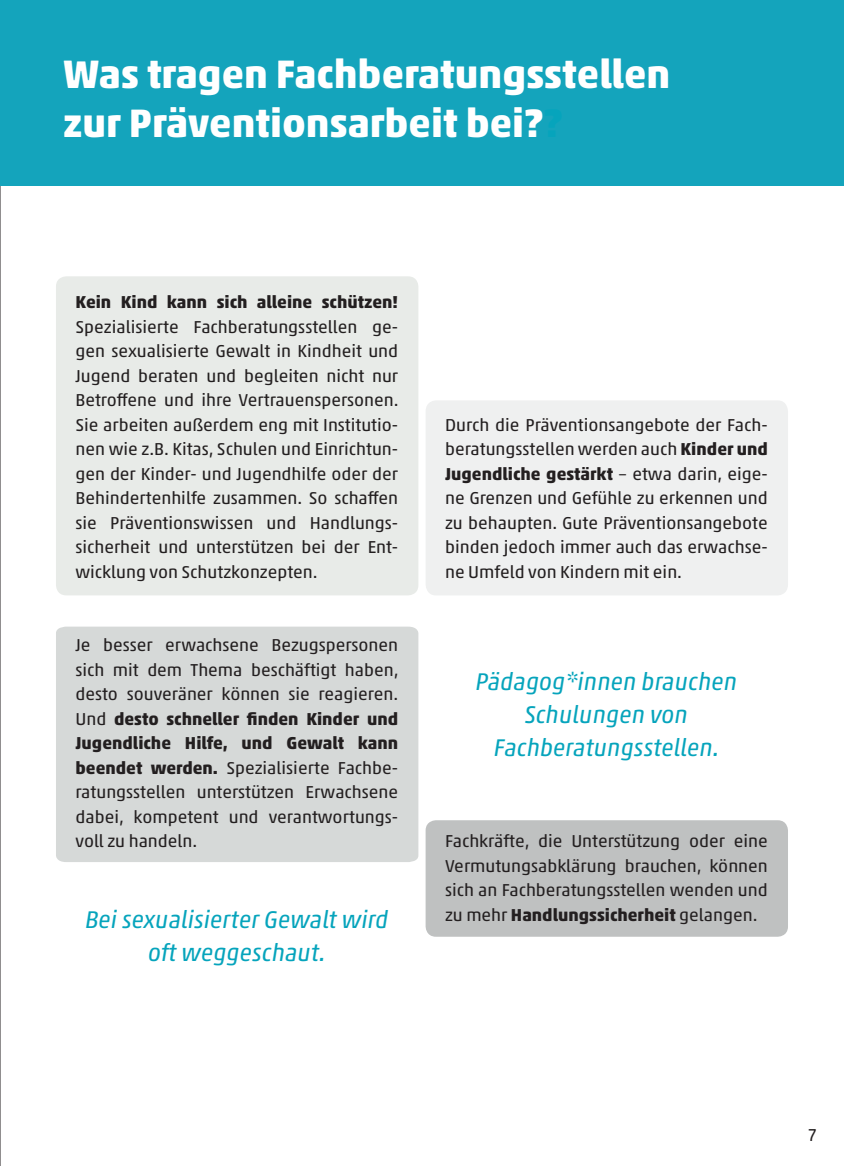
<style>
.page{position:relative;width:844px;height:1166px;background:#fff}
.page>*{position:absolute;margin:0;border:0;box-sizing:border-box;transform-origin:0 0}
.t1{font:700 40.25px/49px "Akko Pro";color:#fff}
.t2{font:italic 24.5px/33.2px "Akko Pro";color:#06a4bc;text-align:center}
.t3{font:17.5px/24.5px "Akko Pro";color:#231f20;text-align:justify}
.t4{font:700 17.5px "Akko Pro";color:#231f20}
.s1{color:#06a4bc}
.s2{font-weight:700}
</style>
<div class="page">
<hr style="left:0;top:0;width:1px;height:1166px;background:#231f20">
<div style="left:0;top:0;width:843px;height:186px;background:#14a4bc"></div>
<div style="left:56px;top:276px;width:362px;height:319px;background:#e8ebe8;border-radius:10px"></div>
<div style="left:56px;top:627px;width:362px;height:235px;background:#d6d9d8"></div>
<div style="left:425px;top:400px;width:362px;height:195px;background:#eff0f0;border-radius:11px"></div>
<div style="left:425px;top:820px;width:362px;height:117px;background:#bfc1c1;border-radius:10px"></div>
<h1 class="t1" style="left:63px;top:49px;width:608px">Was tragen Fachberatungsstellen zur Präventionsarbeit bei?<span class="s1">?</span></h1>
<p class="t4" style="left:75px;top:291px;width:324px">Kein Kind kann sich alleine schützen!</p>
<p class="t3" style="left:75px;top:314px;width:324px">Spezialisierte Fachberatungsstellen ge&shy;gen sexualisierte Gewalt in Kindheit und Jugend beraten und begleiten nicht nur Betroffene und ihre Vertrauenspersonen.<br>Sie arbeiten außerdem eng mit Institutio&shy;nen wie z.B. Kitas, Schulen und Einrichtun&shy;gen der Kinder- und Jugendhilfe oder der Behindertenhilfe zusammen. So schaffen sie Präventionswissen und Handlungs&shy;sicherheit und unterstützen bei der Ent&shy;wicklung von Schutzkonzepten.</p>
<p class="t3" style="left:75px;top:633px;width:324px">Je besser erwachsene Bezugspersonen sich mit dem Thema beschäftigt haben, desto souveräner können sie reagieren.<br>Und <span class="s2">desto schneller finden Kinder und Jugendliche Hilfe, und Gewalt kann beendet werden.</span> Spezialisierte Fachbe&shy;ratungsstellen unterstützen Erwachsene dabei, kompetent und verantwortungs&shy;voll zu handeln.</p>
<h2 class="t2" style="left:85px;top:902px;width:305px">Bei sexualisierter Gewalt wird oft weggeschaut.</h2>
<p class="t3" style="left:445px;top:412px;width:324px">Durch die Präventionsangebote der Fach&shy;beratungsstellen werden auch <span class="s2">Kinder und Jugendliche gestärkt</span> – etwa darin, eige&shy;ne Grenzen und Gefühle zu erkennen und zu behaupten. Gute Präventionsangebote binden jedoch immer auch das erwachse&shy;ne Umfeld von Kindern mit ein.</p>
<h2 class="t2" style="left:475px;top:664px;width:263px">Pädagog*innen brauchen<br>Schulungen von<br>Fachberatungsstellen.</h2>
<p class="t3" style="left:445px;top:829px;width:324px">Fachkräfte, die Unterstützung oder eine Vermutungsabklärung brauchen, können sich an Fachberatungsstellen wenden und zu mehr <span class="s2">Handlungssicherheit</span> gelangen.</p>
<p class="t3" style="left:807px;top:1123px;width:11px">7</p>
</div>
